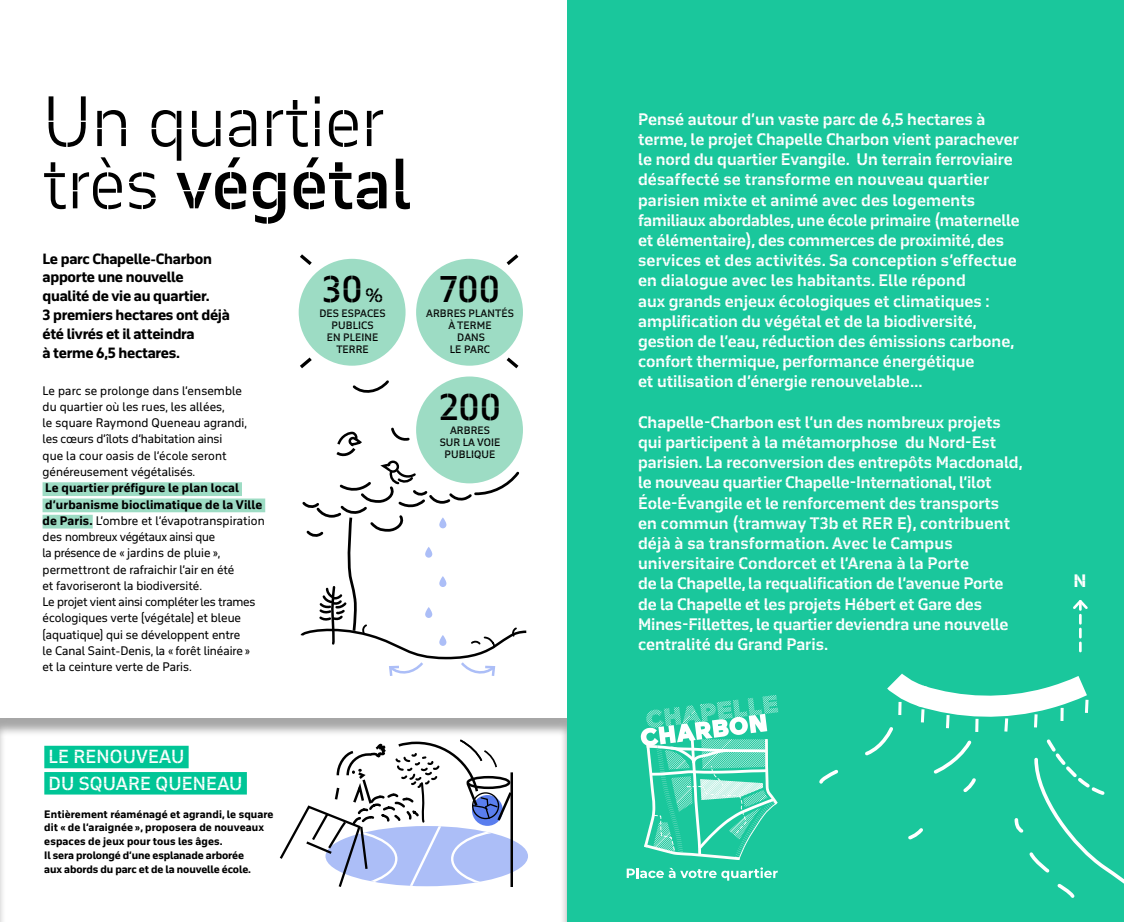
<style>
.page{position:relative;width:1124px;height:922px;background:#fff}
.page>*{position:absolute;margin:0;border:0;box-sizing:border-box;transform-origin:0 0}
.t1{font:300 65.75px/62.2px "November Stencil Std";color:#000}
.t2{font:500 34.38px "November Stencil Std";color:#000}
.t3{font:500 17.5px/26.2px "November Stencil Std";letter-spacing:.01em;color:#fff}
.t4{font:16.62px "November Stencil Std Hea";color:#fff}
.t5{font:700 15.5px/20.2px "November Stencil L";color:#fff}
.t6{font:13.75px/18.8px "November Std Hea";letter-spacing:-.02em;color:#000}
.t7{font:11.5px/16.2px "November Std";color:#000}
.t8{font:11.5px/16.2px "November Std Hea";letter-spacing:.01em;color:#000}
.t9{font:10px/13.8px "November Std Hea";letter-spacing:.01em;color:#000}
.t10{font:500 10px/12px "November Stencil Std";letter-spacing:.01em;color:#000;text-align:center}
.s1{font-weight:500}
.s2{font-family:"November Std Hea"}
.s3{font-size:17.88px}
</style>
<div class="page">
<div style="left:298px;top:259px;width:107px;height:106px;background:#9ddcc4;border-radius:50%"></div>
<div style="left:416px;top:259px;width:107px;height:106px;background:#9ddcc4;border-radius:50%"></div>
<svg style="left:506px;top:254px;width:13px;height:11px"></svg>
<svg style="left:506px;top:357px;width:13px;height:12px"></svg>
<svg style="left:300px;top:254px;width:12px;height:11px"></svg>
<svg style="left:300px;top:357px;width:12px;height:12px"></svg>
<div style="left:416px;top:376px;width:107px;height:107px;background:#9ddcc4;border-radius:50%"></div>
<svg style="left:352px;top:380px;width:37px;height:13px"></svg>
<svg style="left:300px;top:425px;width:227px;height:251px"></svg>
<div style="left:43px;top:482px;width:199px;height:14px;background:#9ddcc4"></div>
<div style="left:43px;top:498px;width:222px;height:14px;background:#9ddcc4"></div>
<div style="left:43px;top:514px;width:50px;height:14px;background:#9ddcc4"></div>
<div style="left:0;top:709px;width:577px;height:212px;background:#000;opacity:.35"></div>
<div style="left:44px;top:745px;width:145px;height:23px;background:#00c596"></div>
<div style="left:44px;top:771px;width:203px;height:23px;background:#00c596"></div>
<svg style="left:277px;top:737px;width:251px;height:152px"></svg>
<div style="left:567px;top:0;width:556px;height:921px;background:#1ac79c"></div>
<svg style="left:1073px;top:600px;width:15px;height:51px"></svg>
<svg style="left:819px;top:769px;width:20px;height:15px"></svg>
<svg style="left:626px;top:867px;width:151px;height:13px"></svg>
<svg style="left:640px;top:695px;width:138px;height:164px"></svg>
<svg style="left:865px;top:673px;width:258px;height:225px"></svg>
<h1 class="t1" style="left:43px;top:89px;width:370px">Un quartier très <span class="s1">végétal</span></h1>
<p class="t6" style="left:43px;top:249px;width:189px">Le parc Chapelle-Charbon apporte une nouvelle qualité de vie au quartier.<br>3 premiers hectares ont déjà été livrés et il atteindra<br>à terme 6,5 hectares.</p>
<p class="t7" style="left:43px;top:382px;width:206px">Le parc se prolonge dans l’ensemble du quartier où les rues, les allées,<br>le square Raymond Queneau agrandi, les cœurs d’îlots d’habitation ainsi<br>que la cour oasis de l’école seront généreusement végétalisés.</p>
<p class="t8" style="left:45px;top:479px;width:218px">Le quartier préfigure le plan local d’urbanisme bioclimatique de la Ville</p>
<p class="t7" style="left:43px;top:512px;width:224px"><span class="s2">de Paris.</span> L’ombre et l’évapotranspiration des nombreux végétaux ainsi que<br>la présence de « jardins de pluie », permettront de rafraichir l’air en été<br>et favoriseront la biodiversité.<br>Le projet vient ainsi compléter les trames écologiques verte (végétale) et bleue (aquatique) qui se développent entre<br>le Canal Saint-Denis, la « forêt linéaire »<br>et la ceinture verte de Paris.</p>
<h2 class="t2" style="left:322px;top:266px;width:62px">30<span class="s3">%</span></h2>
<p class="t10" style="left:319px;top:306px;width:68px">DES ESPACES<br>PUBLICS<br>EN PLEINE<br>TERRE</p>
<h2 class="t2" style="left:440px;top:266px;width:62px">700</h2>
<p class="t10" style="left:426px;top:306px;width:89px">ARBRES PLANTÉS<br>À TERME<br>DANS<br>LE PARC</p>
<h2 class="t2" style="left:439px;top:384px;width:63px">200</h2>
<p class="t10" style="left:439px;top:424px;width:62px">ARBRES<br>SUR LA VOIE<br>PUBLIQUE</p>
<p class="t3" style="left:49px;top:743px;width:195px">LE RENOUVEAU<br>DU SQUARE QUENEAU</p>
<p class="t9" style="left:44px;top:806px;width:231px">Entièrement réaménagé et agrandi, le square dit « de l’araignée », proposera de nouveaux espaces de jeux pour tous les âges.<br>Il sera prolongé d’une esplanade arborée<br>aux abords du parc et de la nouvelle école.</p>
<p class="t5" style="left:638px;top:108px;width:383px">Pensé autour d’un vaste parc de 6,5 hectares à terme, le projet Chapelle Charbon vient parachever le nord du quartier Evangile. Un terrain ferroviaire désaffecté se transforme en nouveau quartier parisien mixte et animé avec des logements familiaux abordables, une école primaire (maternelle et élémentaire), des commerces de proximité, des services et des activités. Sa conception s’effectue en dialogue avec les habitants. Elle répond<br>aux grands enjeux écologiques et climatiques : amplification du végétal et de la biodiversité, gestion de l’eau, réduction des émissions carbone, confort thermique, performance énergétique<br>et utilisation d’énergie renouvelable…</p>
<p class="t5" style="left:638px;top:411px;width:386px">Chapelle-Charbon est l’un des nombreux projets qui participent à la métamorphose du Nord-Est parisien. La reconversion des entrepôts Macdonald, le nouveau quartier Chapelle-International, l’ilot Éole-Évangile et le renforcement des transports<br>en commun (tramway T3b et RER E), contribuent déjà à sa transformation. Avec le Campus universitaire Condorcet et l’Arena à la Porte<br>de la Chapelle, la requalification de l’avenue Porte de la Chapelle et les projets Hébert et Gare des Mines-Fillettes, le quartier deviendra une nouvelle centralité du Grand Paris.</p>
<p class="t4" style="left:1073px;top:569px;width:14px">N</p>
</div>
